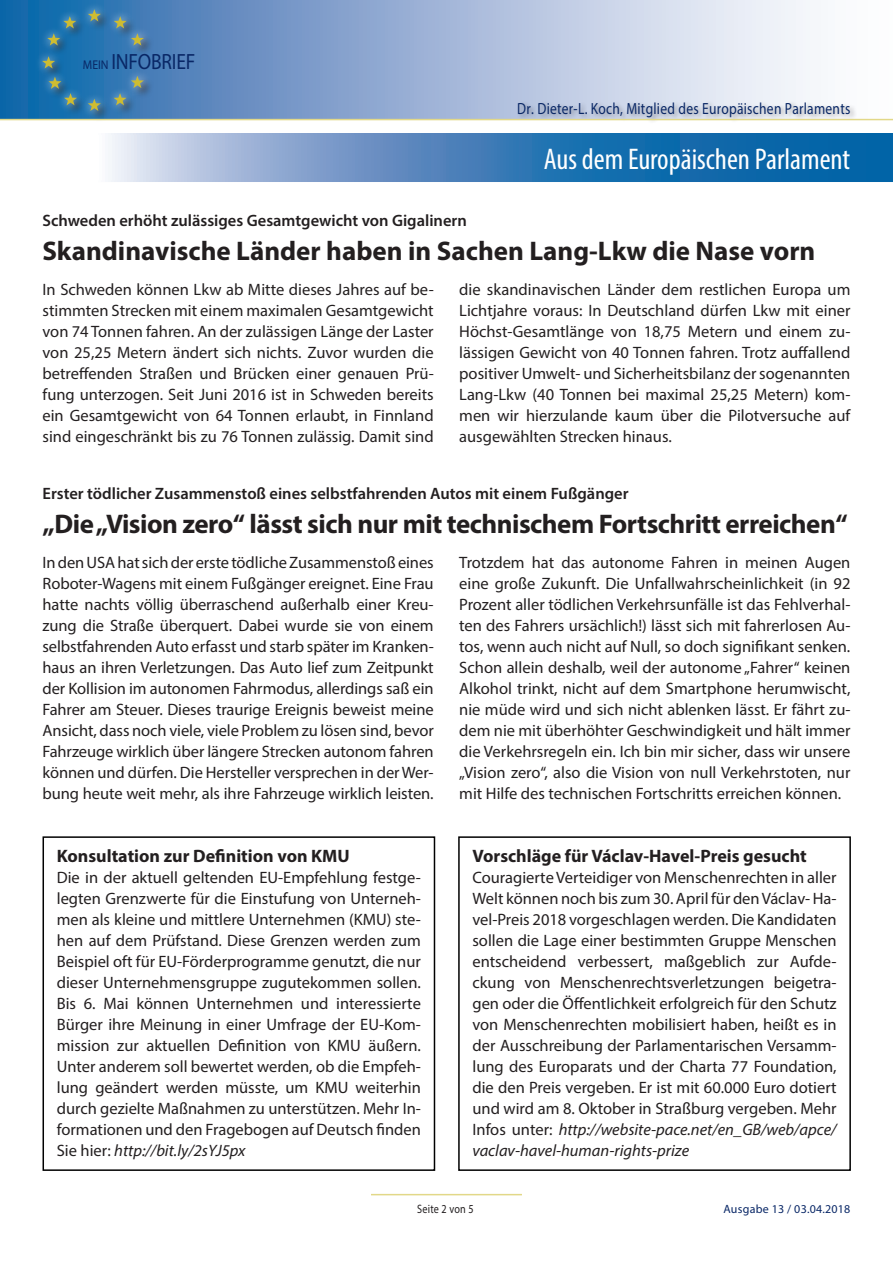
<style>
.page{position:relative;width:893px;height:1263px;background:#fff}
.page>*{position:absolute;margin:0;border:0;box-sizing:border-box;transform-origin:0 0}
.t1{font:condensed 30px "Myriad Pro";color:#fff}
.t2{font:700 27px "Myriad Pro";letter-spacing:-.02em;color:#231f20}
.t3{font:700 27px "Myriad Pro";color:#231f20}
.t4{font:22.05px "Myriad Pro";letter-spacing:-.01em;color:#092766;scale:.88 1}
.t5{font:700 18px "Myriad Pro";color:#231f20}
.t6{font:16.5px/21px "Myriad Pro";color:#231f20;text-align:justify}
.t7{font:600 16.5px "Myriad Pro";color:#231f20}
.t8{font:16.2px "Myriad Pro";letter-spacing:.02em;color:#092766;scale:.83 1}
.t9{font:12.15px "Myriad Pro";letter-spacing:.02em;color:#231f20;scale:.83 1}
.t10{font:12px "Myriad Pro";letter-spacing:.02em;color:#092766}
.s1{font-size:12.75px}
.s2{font-style:italic}
</style>
<div class="page">
<svg style="left:0;top:0;width:893px;height:119px;background:#a6bcdb"></svg>
<div style="left:41px;top:8px;width:113px;height:114px;background:#231f20;opacity:.75"></div>
<div style="left:34px;top:2px;width:118px;height:117px;background:#fff;opacity:.75"></div>
<svg style="left:88px;top:9px;width:13px;height:12px"></svg>
<svg style="left:42px;top:56px;width:13px;height:13px"></svg>
<svg style="left:88px;top:99px;width:13px;height:12px"></svg>
<svg style="left:114px;top:76px;width:30px;height:29px"></svg>
<svg style="left:48px;top:77px;width:29px;height:28px"></svg>
<svg style="left:47px;top:16px;width:29px;height:30px"></svg>
<svg style="left:114px;top:16px;width:30px;height:30px"></svg>
<div style="left:517px;top:100px;width:340px;height:24px;background:#231f20;opacity:.39"></div>
<hr style="left:0;top:119px;width:893px;height:1px;background:#e2d888">
<hr style="left:371px;top:1194px;width:151px;height:1px;background:#e2d888">
<svg style="left:108px;top:133px;width:785px;height:49px;background:#4e89be"></svg>
<div style="left:43px;top:836px;width:392px;height:335px;border:2px solid #000"></div>
<div style="left:458px;top:836px;width:393px;height:335px;border:2px solid #000"></div>
<h3 class="t4" style="left:83px;top:48px;width:129px"><span class="s1">MEIN</span> Infobrief</h3>
<p class="t8" style="left:517px;top:98px;width:403px">Dr. Dieter-L. Koch, Mitglied des Europäischen Parlaments</p>
<h1 class="t1" style="left:544px;top:141px;width:308px">Aus dem Europäischen Parlament</h1>
<p class="t7" style="left:43px;top:210px;width:426px">Schweden erhöht zulässiges Gesamtgewicht von Gigalinern</p>
<h2 class="t3" style="left:43px;top:233px;width:774px">Skandinavische Länder haben in Sachen Lang-Lkw die Nase vorn</h2>
<p class="t6" style="left:43px;top:278px;width:393px">In Schweden können Lkw ab Mitte dieses Jahres auf be&shy;stimmten Strecken mit einem maximalen Gesamtgewicht von 74 Tonnen fahren. An der zulässigen Länge der Laster von 25,25 Metern ändert sich nichts. Zuvor wurden die betreffenden Straßen und Brücken einer genauen Prü&shy;fung unterzogen. Seit Juni 2016 ist in Schweden bereits ein Gesamtgewicht von 64 Tonnen erlaubt, in Finnland sind eingeschränkt bis zu 76 Tonnen zulässig. Damit sind</p>
<p class="t6" style="left:459px;top:278px;width:393px">die skandinavischen Länder dem restlichen Europa um Lichtjahre voraus: In Deutschland dürfen Lkw mit einer Höchst-Gesamtlänge von 18,75 Metern und einem zu&shy;lässigen Gewicht von 40 Tonnen fahren. Trotz auffallend positiver Umwelt- und Sicherheitsbilanz der sogenannten Lang-Lkw (40 Tonnen bei maximal 25,25 Metern) kom&shy;men wir hierzulande kaum über die Pilotversuche auf ausgewählten Strecken hinaus.</p>
<p class="t7" style="left:43px;top:482px;width:588px">Erster tödlicher Zusammenstoß eines selbstfahrenden Autos mit einem Fußgänger</p>
<h2 class="t2" style="left:43px;top:506px;width:807px">„Die „Vision zero“ lässt sich nur mit technischem Fortschritt erreichen“</h2>
<p class="t6" style="left:43px;top:551px;width:393px">In den USA hat sich der erste tödliche Zusammenstoß eines Roboter-Wagens mit einem Fußgänger ereignet. Eine Frau hatte nachts völlig überraschend außerhalb einer Kreu&shy;zung die Straße überquert. Dabei wurde sie von einem selbstfahrenden Auto erfasst und starb später im Kranken&shy;haus an ihren Verletzungen. Das Auto lief zum Zeitpunkt der Kollision im autonomen Fahrmodus, allerdings saß ein Fahrer am Steuer. Dieses traurige Ereignis beweist meine Ansicht, dass noch viele, viele Problem zu lösen sind, bevor Fahrzeuge wirklich über längere Strecken autonom fahren können und dürfen. Die Hersteller versprechen in der Wer&shy;bung heute weit mehr, als ihre Fahrzeuge wirklich leisten.</p>
<p class="t6" style="left:459px;top:551px;width:393px">Trotzdem hat das autonome Fahren in meinen Augen eine große Zukunft. Die Unfallwahrscheinlichkeit (in 92<br>Prozent aller tödlichen Verkehrsunfälle ist das Fehlverhal&shy;ten des Fahrers ursächlich!) lässt sich mit fahrerlosen Au&shy;tos, wenn auch nicht auf Null, so doch signifikant senken.<br>Schon allein deshalb, weil der autonome „Fahrer“ keinen Alkohol trinkt, nicht auf dem Smartphone herumwischt, nie müde wird und sich nicht ablenken lässt. Er fährt zu&shy;dem nie mit überhöhter Geschwindigkeit und hält immer die Verkehrsregeln ein. Ich bin mir sicher, dass wir unsere „Vision zero“, also die Vision von null Verkehrstoten, nur mit Hilfe des technischen Fortschritts erreichen können.</p>
<p class="t5" style="left:57px;top:844px;width:295px">Konsultation zur Definition von KMU</p>
<p class="t6" style="left:57px;top:866px;width:366px">Die in der aktuell geltenden EU-Empfehlung festge&shy;legten Grenzwerte für die Einstufung von Unterneh&shy;men als kleine und mittlere Unternehmen (KMU) ste&shy;hen auf dem Prüfstand. Diese Grenzen werden zum Beispiel oft für EU-Förderprogramme genutzt, die nur dieser Unternehmensgruppe zugutekommen sollen.<br>Bis 6. Mai können Unternehmen und interessierte Bürger ihre Meinung in einer Umfrage der EU-Kom&shy;mission zur aktuellen Definition von KMU äußern.<br>Unter anderem soll bewertet werden, ob die Empfeh&shy;lung geändert werden müsste, um KMU weiterhin durch gezielte Maßnahmen zu unterstützen. Mehr In&shy;formationen und den Fragebogen auf Deutsch finden Sie hier: <span class="s2">http://bit.ly/2sYJ5px</span></p>
<p class="t5" style="left:472px;top:844px;width:336px">Vorschläge für Václav-Havel-Preis gesucht</p>
<p class="t6" style="left:472px;top:866px;width:366px">Couragierte Verteidiger von Menschenrechten in aller Welt können noch bis zum 30. April für den Václav- Ha&shy;vel-Preis 2018 vorgeschlagen werden. Die Kandidaten sollen die Lage einer bestimmten Gruppe Menschen entscheidend verbessert, maßgeblich zur Aufde&shy;ckung von Menschenrechtsverletzungen beigetra&shy;gen oder die Öffentlichkeit erfolgreich für den Schutz von Menschenrechten mobilisiert haben, heißt es in der Ausschreibung der Parlamentarischen Versamm&shy;lung des Europarats und der Charta 77 Foundation, die den Preis vergeben. Er ist mit 60.000 Euro dotiert und wird am 8. Oktober in Straßburg vergeben. Mehr Infos unter: <span class="s2">http://website-pace.net/en_GB/web/apce/ vaclav-havel-human-rights-prize</span></p>
<p class="t9" style="left:417px;top:1201px;width:69px">Seite 2 von 5</p>
<p class="t10" style="left:723px;top:1201px;width:128px">Ausgabe 13 / 03.04.2018</p>
</div>
